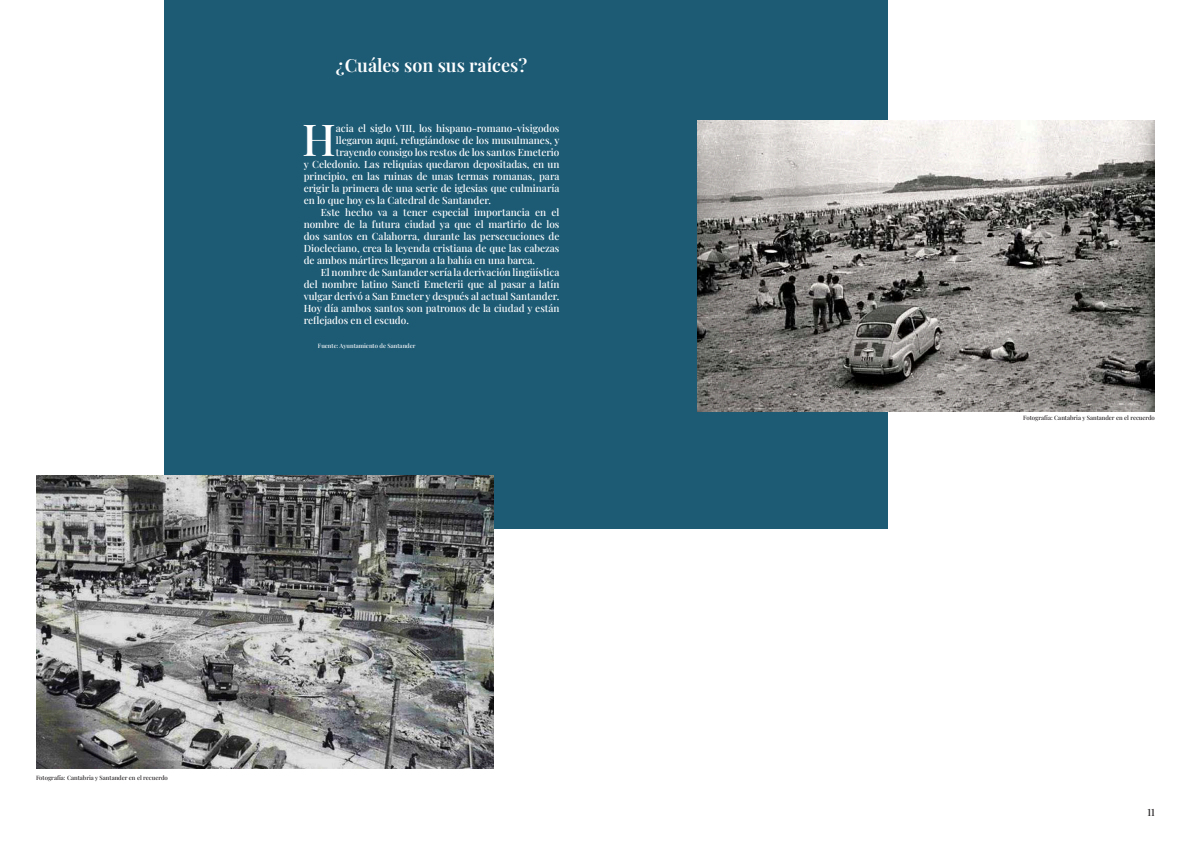
<style>
.page{position:relative;width:1191px;height:842px;background:#fff}
.page>*{position:absolute;margin:0;border:0;box-sizing:border-box;transform-origin:0 0}
.t1{font:500 43.9px "Playfair Display";color:#fff}
.t2{font:600 18px "Playfair Display";color:#fff}
.t3{font:500 10px "Playfair Display";color:#fff}
.t4{font:500 10px "Playfair Display";color:#231f20}
.t5{font:500 6px "Playfair Display";color:#231f20}
.t6{font:500 6px "Playfair Display";color:#fff}
</style>
<div class="page">
<div style="left:164px;top:0;width:723px;height:528px;background:#1d5b75"></div>
<img style="left:36px;top:475px;width:457px;height:293px">
<img style="left:697px;top:120px;width:458px;height:292px">
<h2 class="t2" style="left:336px;top:51px;width:193px">¿Cuáles son sus raíces?</h2>
<h1 class="t1" style="left:302px;top:105px;width:35px">H</h1>
<p class="t3" style="left:336px;top:120px;width:225px">acia el siglo VIII, los hispano-romano-visigodos</p>
<p class="t3" style="left:336px;top:132px;width:225px">llegaron aquí, refugiándose de los musulmanes, y</p>
<p class="t3" style="left:336px;top:144px;width:225px">trayendo consigo los restos de los santos Emeterio</p>
<p class="t3" style="left:304px;top:156px;width:257px">y Celedonio. Las reliquias quedaron depositadas, en un</p>
<p class="t3" style="left:304px;top:168px;width:257px">principio, en las ruinas de unas termas romanas, para</p>
<p class="t3" style="left:304px;top:180px;width:257px">erigir la primera de una serie de iglesias que culminaría</p>
<p class="t3" style="left:304px;top:192px;width:189px">en lo que hoy es la Catedral de Santander.</p>
<p class="t3" style="left:321px;top:204px;width:240px">Este hecho va a tener especial importancia en el</p>
<p class="t3" style="left:304px;top:216px;width:257px">nombre de la futura ciudad ya que el martirio de los</p>
<p class="t3" style="left:304px;top:228px;width:257px">dos santos en Calahorra, durante las persecuciones de</p>
<p class="t3" style="left:304px;top:240px;width:257px">Diocleciano, crea la leyenda cristiana de que las cabezas</p>
<p class="t3" style="left:304px;top:252px;width:233px">de ambos mártires llegaron a la bahía en una barca.</p>
<p class="t3" style="left:321px;top:264px;width:240px">El nombre de Santander sería la derivación lingüística</p>
<p class="t3" style="left:304px;top:276px;width:257px">del nombre latino Sancti Emeterii que al pasar a latín</p>
<p class="t3" style="left:304px;top:288px;width:257px">vulgar derivó a San Emeter y después al actual Santander.</p>
<p class="t3" style="left:304px;top:300px;width:257px">Hoy día ambos santos son patronos de la ciudad y están</p>
<p class="t3" style="left:304px;top:312px;width:107px">reflejados en el escudo.</p>
<p class="t6" style="left:318px;top:341px;width:99px">Fuente: Ayuntamiento de Santander</p>
<p class="t5" style="left:36px;top:773px;width:133px">Fotografía: Cantabria y Santander en el recuerdo</p>
<p class="t5" style="left:1023px;top:413px;width:133px">Fotografía: Cantabria y Santander en el recuerdo</p>
<p class="t4" style="left:1147px;top:804px;width:9px">11</p>
</div>
